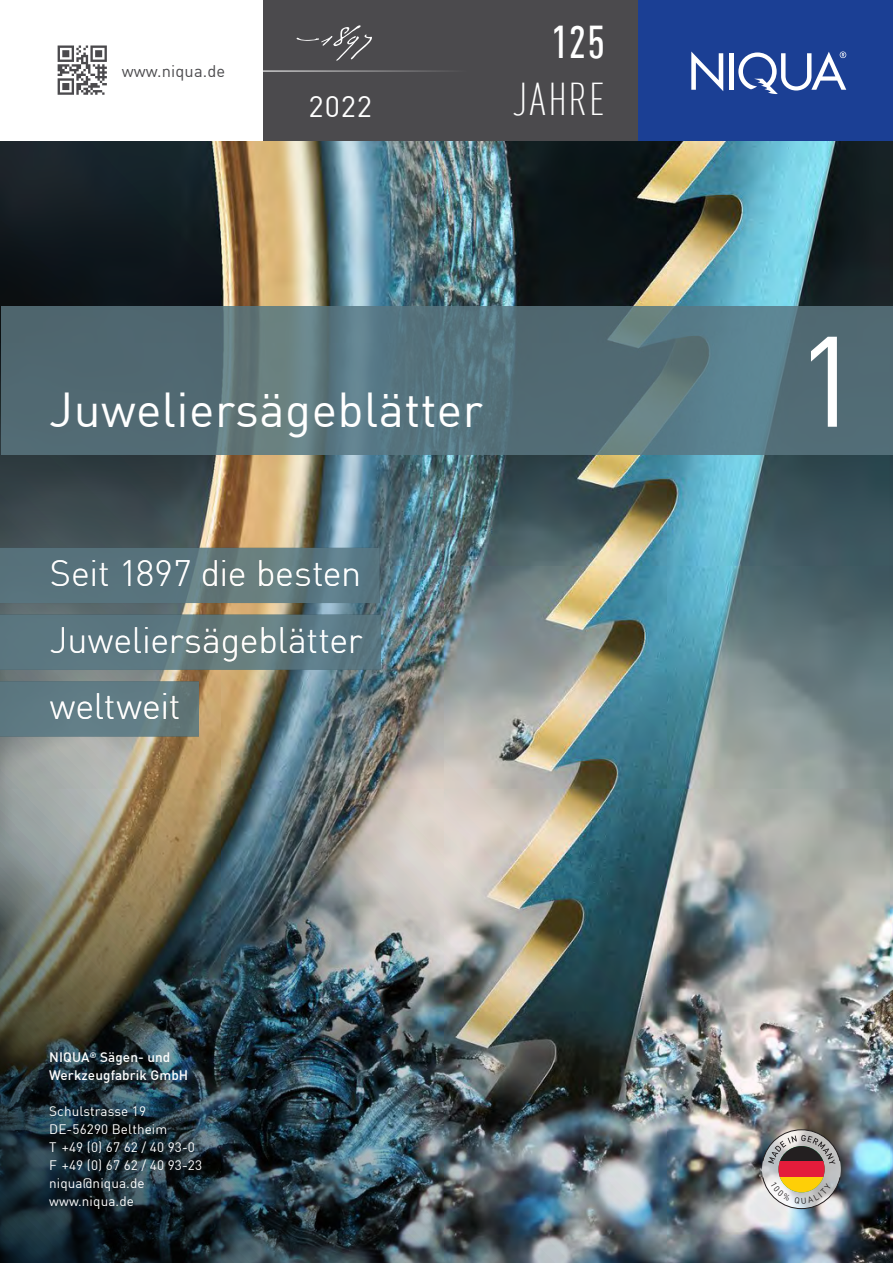
<style>
.page{position:relative;width:893px;height:1263px;background:#fff}
.page>*{position:absolute;margin:0;border:0;box-sizing:border-box;transform-origin:0 0}
.t1{font:126.45px "DIN";color:#fff}
.t2{font:48px "DIN";letter-spacing:.01em;color:#fff}
.t3{font:300 45px "DIN Cond";letter-spacing:.05em;color:#fff}
.t4{font:500 45px "DIN Cond";color:#fff}
.t5{font:300 36px/66.8px "DIN";letter-spacing:-.01em;color:#fff;text-align:justify}
.t6{font:29.1px "DIN";color:#fff}
.t7{font:16.5px "DIN";letter-spacing:.01em;color:#4b4a4d}
.t8{font:13.5px/18px "DIN";letter-spacing:.01em;color:#fff}
.t9{font:500 13.5px/18px "DIN";letter-spacing:.01em;color:#fff}
</style>
<div class="page">
<img style="left:0;top:140px;width:893px;height:1123px">
<svg style="left:1px;top:306px;width:892px;height:148px;background:#56727b"></svg>
<div style="left:264px;top:0;width:384px;height:140px;background:#4b4a4d"></div>
<svg style="left:297px;top:25px;width:75px;height:36px"></svg>
<hr style="left:259px;top:71px;width:209px;height:1px;background:#fff">
<svg style="left:58px;top:45px;width:49px;height:50px"></svg>
<div style="left:638px;top:0;width:255px;height:140px;background:#1b3f94"></div>
<svg style="left:691px;top:52px;width:32px;height:39px"></svg>
<hr style="left:730px;top:53px;width:4px;height:37px;background:#fff">
<svg style="left:738px;top:52px;width:108px;height:42px"></svg>
<svg style="left:0;top:548px;width:380px;height:55px;background:#5c767e"></svg>
<svg style="left:0;top:614px;width:381px;height:56px;background:#5e7880"></svg>
<div style="left:0;top:681px;width:199px;height:55px;background:linear-gradient(to right,#5d7a86,#647c7f)"></div>
<svg style="left:762px;top:1130px;width:79px;height:78px"></svg>
<div style="left:778px;top:1161px;width:47px;height:16px;background:#e41c3b"></div>
<svg style="left:762px;top:1129px;width:79px;height:35px;background:#847a7b"></svg>
<svg style="left:762px;top:1176px;width:79px;height:33px"></svg>
<p class="t7" style="left:122px;top:60px;width:105px">www.niqua.de</p>
<h3 class="t6" style="left:309px;top:88px;width:65px">2022</h3>
<h3 class="t4" style="left:551px;top:16px;width:55px">125</h3>
<h3 class="t3" style="left:513px;top:74px;width:93px">JAHRE</h3>
<h2 class="t2" style="left:49px;top:379px;width:435px">Juweliersägeblätter</h2>
<h3 class="t5" style="left:50px;top:539px;width:314px">Seit 1897 die besten Juweliersägeblätter weltweit</h3>
<p class="t9" style="left:49px;top:1048px;width:141px">NIQUA<sup>®</sup> Sägen- und<br>Werkzeugfabrik GmbH</p>
<p class="t8" style="left:49px;top:1102px;width:154px">Schulstrasse 19<br>DE-56290 Beltheim<br>T +49 (0) 67 62 / 40 93-0<br>F +49 (0) 67 62 / 40 93-23 niqua@niqua.de www.niqua.de</p>
<h1 class="t1" style="left:795px;top:302px;width:67px">1</h1>
</div>
